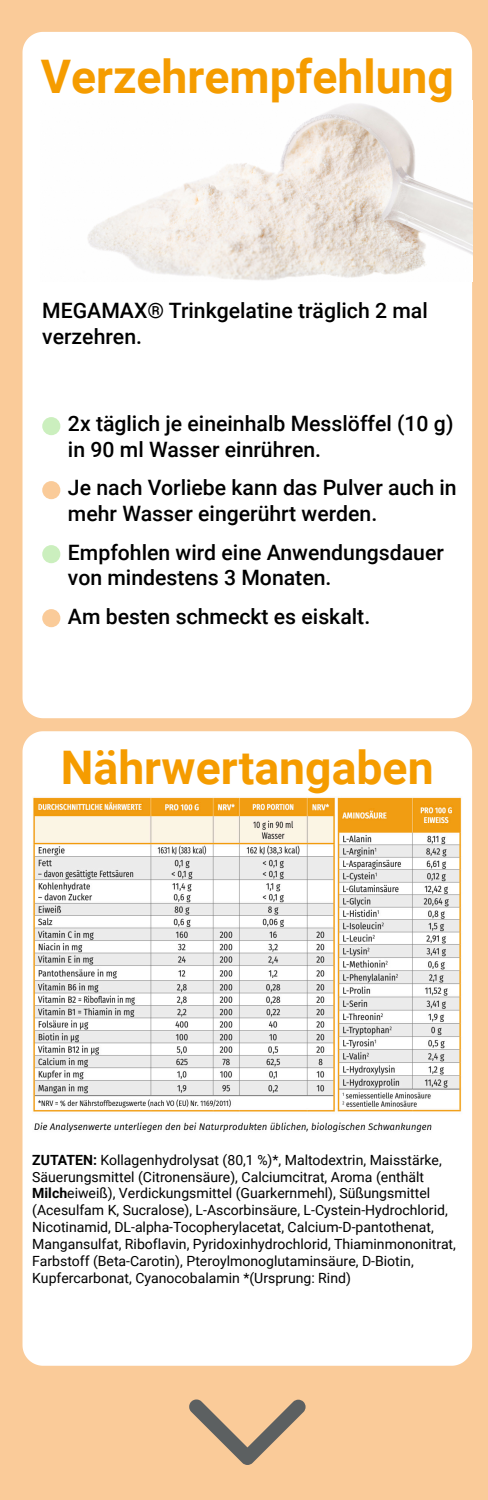
<style>
.page{position:relative;width:488px;height:1500px;background:#facb99}
.page>*{position:absolute;margin:0;border:0;box-sizing:border-box;transform-origin:0 0}
.t1{font:700 46.3px "Roboto";color:#f59c00}
.t2{font:500 21.2px/25.4px "Roboto";color:#000}
.t3{font:14.05px/16.9px "Roboto";color:#000}
.s1{font-weight:700}
</style>
<div class="page">
<svg style="left:189px;top:1399px;width:116px;height:66px"></svg>
<div style="left:22px;top:32px;width:450px;height:686px;background:#fff"></div>
<img style="left:41px;top:101px;width:431px;height:181px">
<div style="left:42px;top:417px;width:18px;height:18px;background:#cbefbe;border-radius:50%"></div>
<div style="left:42px;top:481px;width:18px;height:18px;background:#facb99;border-radius:50%"></div>
<div style="left:42px;top:545px;width:18px;height:18px;background:#cbefbe;border-radius:50%"></div>
<div style="left:42px;top:609px;width:18px;height:18px;background:#facb99;border-radius:50%"></div>
<div style="left:22px;top:731px;width:450px;height:635px;background:#fff"></div>
<img style="left:32px;top:796px;width:430px;height:337px">
<h1 class="t1" style="left:41px;top:44px;width:414px">Verzehrempfehlung</h1>
<h2 class="t2" style="left:42px;top:297px;width:387px">MEGAMAX® Trinkgelatine träglich 2 mal verzehren.</h2>
<p class="t2" style="left:68px;top:410px;width:387px">2x täglich je eineinhalb Messlöffel (10 g) in 90 ml Wasser einrühren.</p>
<p class="t2" style="left:68px;top:474px;width:390px">Je nach Vorliebe kann das Pulver auch in mehr Wasser eingerührt werden.</p>
<p class="t2" style="left:68px;top:538px;width:377px">Empfohlen wird eine Anwendungsdauer von mindestens 3 Monaten.</p>
<p class="t2" style="left:68px;top:602px;width:303px">Am besten schmeckt es eiskalt.</p>
<h1 class="t1" style="left:61px;top:735px;width:374px">Nährwertangaben</h1>
<p class="t3" style="left:32px;top:1151px;width:425px"><span class="s1">ZUTATEN:</span> Kollagenhydrolysat (80,1 %)*, Maltodextrin, Maisstärke, Säuerungsmittel (Citronensäure), Calciumcitrat, Aroma (enthält <span class="s1">Milch</span>eiweiß), Verdickungsmittel (Guarkernmehl), Süßungsmittel (Acesulfam K, Sucralose), L-Ascorbinsäure, L-Cystein-Hydrochlorid, Nicotinamid, DL-alpha-Tocopherylacetat, Calcium-D-pantothenat, Mangansulfat, Riboflavin, Pyridoxinhydrochlorid, Thiaminmononitrat, Farbstoff (Beta-Carotin), Pteroylmonoglutaminsäure, D-Biotin, Kupfercarbonat, Cyanocobalamin *(Ursprung: Rind)</p>
</div>
